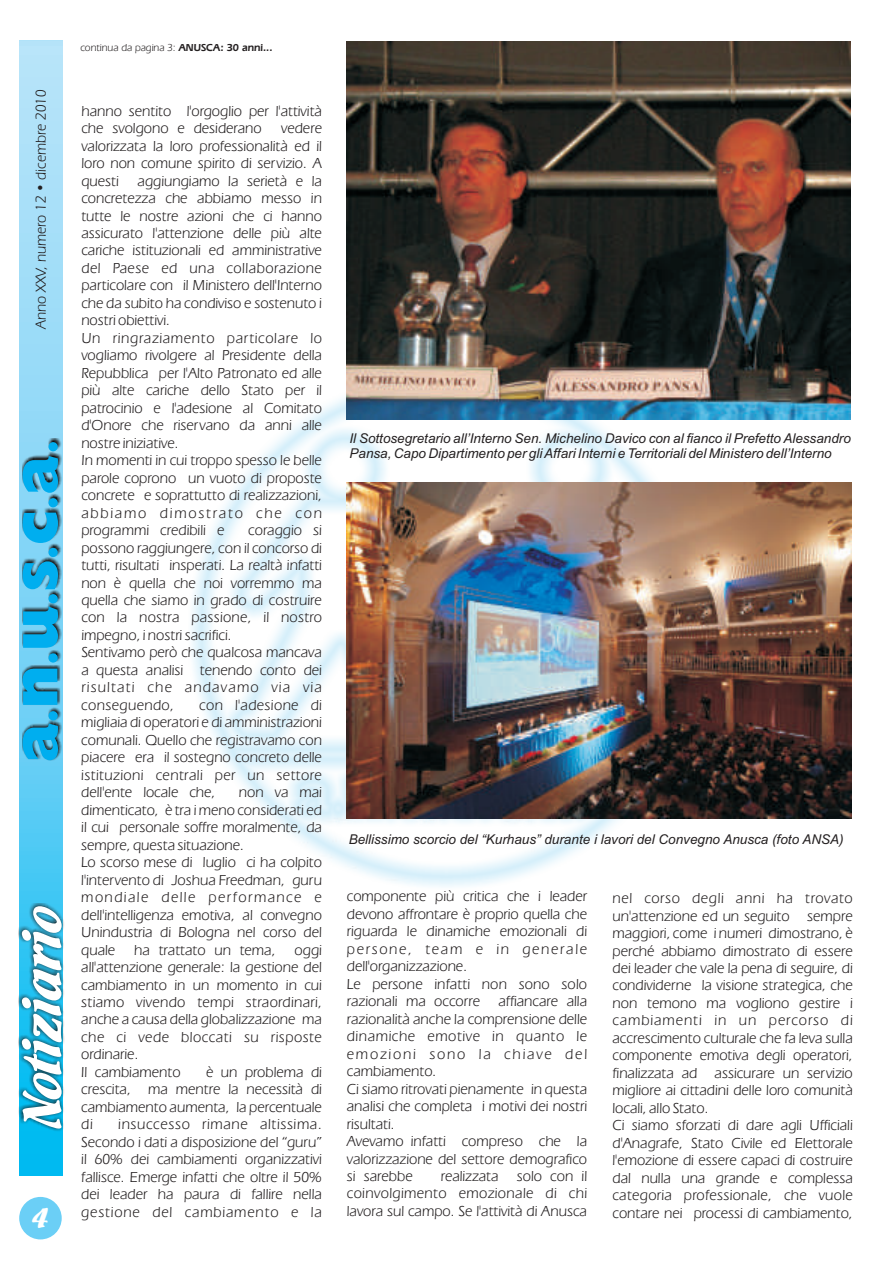
<style>
.page{position:relative;width:893px;height:1263px;background:#fff}
.page>*{position:absolute;margin:0;border:0;box-sizing:border-box;transform-origin:0 0}
.t1{font:57.6px "Flamenco D";color:#fff}
.t2{font:30px "Flamenco D";color:#fff}
.t3{font:15px/17.4px "Eras IT Cby BT";color:#231f20}
.t4{font:italic 13.5px/15.1px "Arial";color:#231f20}
.t5{font:10.5px "Eras IT Cby BT";color:#231f20}
.s1{font-weight:700}
</style>
<div class="page">
<img style="left:191px;top:373px;width:514px;height:514px">
<svg style="left:19px;top:41px;width:44px;height:1134px;background:#83d6f6"></svg>
<div style="left:19px;top:1197px;width:43px;height:42px;background:#6bcff6;border-radius:50%"></div>
<img style="left:19px;top:903px;width:46px;height:228px">
<img style="left:23px;top:438px;width:39px;height:322px">
<div style="left:48px;top:711px;width:10px;height:9px;background:#00aeef;border-radius:50%"></div>
<svg style="left:23px;top:668px;width:34px;height:37px"></svg>
<svg style="left:48px;top:653px;width:10px;height:10px"></svg>
<svg style="left:23px;top:606px;width:35px;height:42px"></svg>
<div style="left:48px;top:594px;width:10px;height:9px;background:#00aeef;border-radius:50%"></div>
<svg style="left:23px;top:561px;width:35px;height:28px"></svg>
<div style="left:48px;top:548px;width:10px;height:9px;background:#00aeef;border-radius:50%"></div>
<svg style="left:23px;top:513px;width:35px;height:30px"></svg>
<div style="left:48px;top:498px;width:10px;height:9px;background:#00aeef;border-radius:50%"></div>
<div style="left:48px;top:442px;width:10px;height:9px;background:#00aeef;border-radius:50%"></div>
<svg style="left:23px;top:723px;width:35px;height:37px"></svg>
<svg style="left:23px;top:456px;width:35px;height:37px"></svg>
<img style="left:347px;top:41px;width:504px;height:378px">
<img style="left:347px;top:482px;width:505px;height:336px">
<p class="t3" style="left:33px;top:329px;width:241px;rotate:-90deg">Anno XXV, numero 12 • dicembre 2010</p>
<h1 class="t1" style="left:14px;top:1127px;width:225px;rotate:-90deg">Notiziario</h1>
<h2 class="t2" style="left:32px;top:1203px;width:19px">4</h2>
<p class="t5" style="left:80px;top:43px;width:194px">continua da pagina 3: <span class="s1">ANUSCA: 30 anni...</span></p>
<p class="t3" style="left:81px;top:103px;width:242px">hanno sentito l'orgoglio per l'attività che svolgono e desiderano</p>
<p class="t3" style="left:81px;top:121px;width:242px;text-align:justify;text-indent:200px">vedere valorizzata la loro professionalità ed il loro non comune spirito di servizio. A questi</p>
<p class="t3" style="left:81px;top:173px;width:242px;text-indent:56px">aggiungiamo la serietà e la concretezza che abbiamo messo in tutte le nostre azioni che ci hanno assicurato l'attenzione delle più alte cariche istituzionali ed amministrative del Paese ed una collaborazione particolare con il Ministero dell'Interno che da subito ha condiviso e sostenuto i nostri obiettivi.<br>Un ringraziamento particolare lo vogliamo rivolgere al Presidente della Repubblica per l'Alto Patronato ed alle più alte cariche dello Stato per il patrocinio e l'adesione al Comitato d'Onore che riservano da anni alle nostre iniziative.<br>In momenti in cui troppo spesso le belle parole coprono un vuoto di proposte concrete e soprattutto di realizzazioni, abbiamo dimostrato che con programmi credibili e</p>
<p class="t3" style="left:81px;top:522px;width:242px;text-indent:167px">coraggio si possono raggiungere, con il concorso di tutti, risultati insperati. La realtà infatti non è quella che noi vorremmo ma quella che siamo in grado di costruire con la nostra passione, il nostro impegno, i nostri sacrifici.<br>Sentivamo però che qualcosa mancava a questa analisi tenendo conto dei risultati che andavamo via via conseguendo,</p>
<p class="t3" style="left:81px;top:697px;width:242px;text-align:justify;text-indent:118px">con l'adesione di migliaia di operatori e di amministrazioni comunali. Quello che registravamo con piacere era il sostegno concreto delle istituzioni centrali per un settore dell'ente locale che,</p>
<p class="t3" style="left:81px;top:785px;width:242px;text-indent:158px">non va mai dimenticato, è tra i meno considerati ed il cui personale soffre moralmente, da sempre, questa situazione.<br>Lo scorso mese di luglio ci ha colpito l'intervento di Joshua Freedman, guru mondiale delle performance e dell'intelligenza emotiva, al convegno<br>Unindustria di Bologna nel corso del quale</p>
<p class="t3" style="left:81px;top:942px;width:242px;text-indent:213px">oggi all'attenzione generale: la gestione del cambiamento in un momento in cui stiamo vivendo tempi straordinari, anche a causa della globalizzazione ma che ci vede bloccati su risposte ordinarie.<br>Il cambiamento</p>
<p class="t3" style="left:134px;top:942px;width:143px">ha trattato un tema,</p>
<p class="t3" style="left:81px;top:1064px;width:242px;text-align:justify;text-indent:125px">è un problema di crescita, ma mentre la necessità di cambiamento aumenta, la percentuale di</p>
<p class="t3" style="left:81px;top:1117px;width:242px;text-align:justify;text-indent:37px">insuccesso rimane altissima.<br>Secondo i dati a disposizione del “guru” il 60% dei cambiamenti organizzativi fallisce. Emerge infatti che oltre il 50% dei leader ha paura di fallire nella gestione del cambiamento e la</p>
<p class="t4" style="left:350px;top:432px;width:503px">Il Sottosegretario all’Interno Sen. Michelino Davico con al fianco il Prefetto Alessandro<br>Pansa, Capo Dipartimento per gli Affari Interni e Territoriali del Ministero dell’Interno</p>
<p class="t4" style="left:349px;top:833px;width:496px">Bellissimo scorcio del “Kurhaus” durante i lavori del Convegno Anusca (foto ANSA)</p>
<p class="t3" style="left:347px;top:889px;width:242px">componente più critica che i leader devono affrontare è proprio quella che riguarda le dinamiche emozionali di persone, team e in generale dell'organizzazione.<br>Le persone infatti non sono solo razionali ma occorre affiancare alla razionalità anche la comprensione delle dinamiche emotive in quanto le emozioni sono la chiave del cambiamento.<br>Ci siamo ritrovati pienamente in questa analisi che completa i motivi dei nostri risultati.<br>Avevamo infatti compreso che la valorizzazione del settore demografico si sarebbe</p>
<p class="t3" style="left:347px;top:1168px;width:242px;text-align:justify;text-indent:94px">realizzata solo con il coinvolgimento emozionale di chi lavora sul campo. Se l'attività di Anusca</p>
<p class="t3" style="left:612px;top:890px;width:242px">nel corso degli anni ha trovato un'attenzione ed un seguito sempre maggiori, come i numeri dimostrano, è perché abbiamo dimostrato di essere dei leader che vale la pena di seguire, di condividerne la visione strategica, che non temono ma vogliono gestire i cambiamenti in un percorso di accrescimento culturale che fa leva sulla componente emotiva degli operatori, finalizzata ad assicurare un servizio migliore ai cittadini delle loro comunità locali, allo Stato.<br>Ci siamo sforzati di dare agli Ufficiali d'Anagrafe, Stato Civile ed Elettorale l'emozione di essere capaci di costruire dal nulla una grande e complessa categoria professionale, che vuole contare nei processi di cambiamento,</p>
</div>
